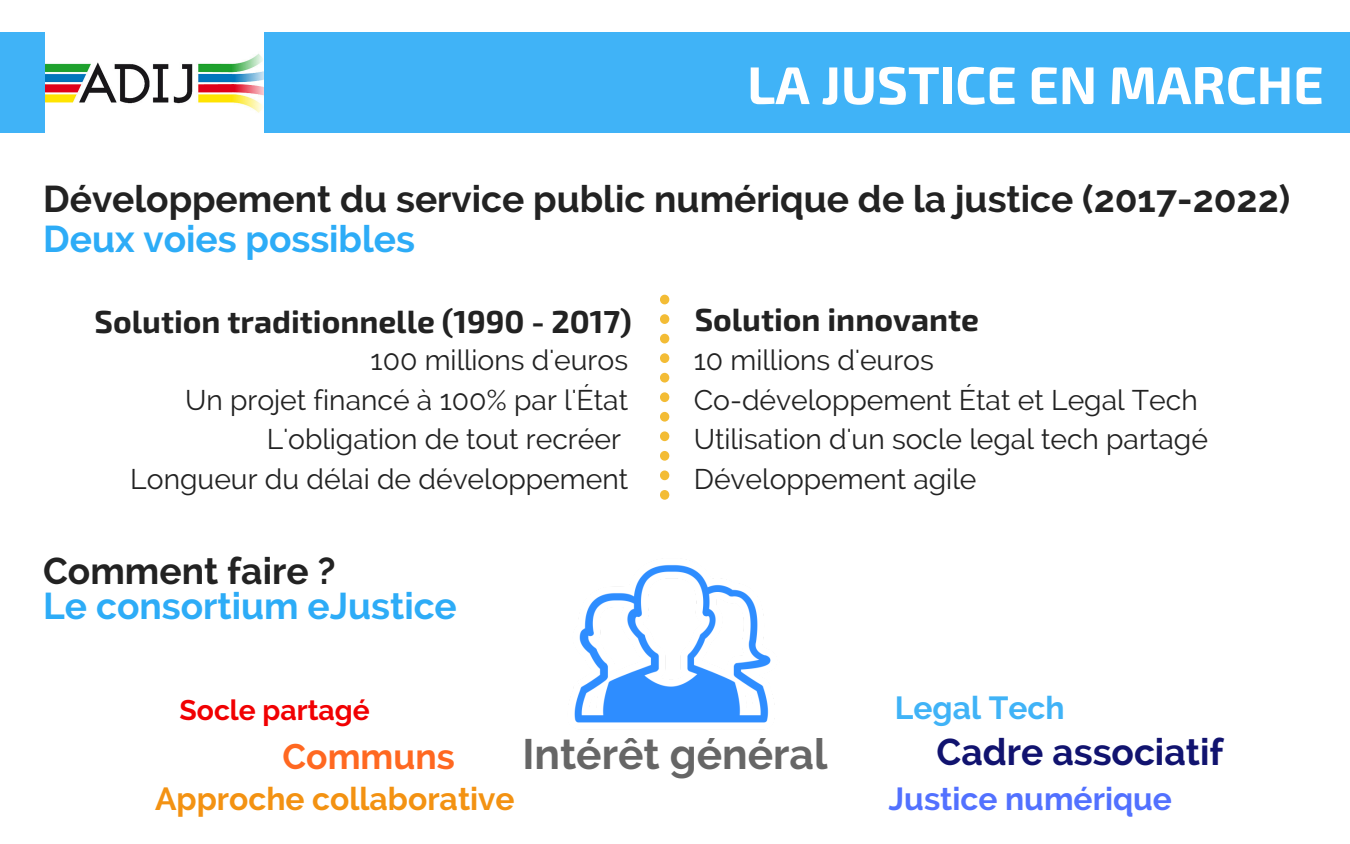
<style>
.page{position:relative;width:1350px;height:844px;background:#fff}
.page>*{position:absolute;margin:0;border:0;box-sizing:border-box;transform-origin:0 0}
.t1{font:700 53px "Exo 2";color:#fff}
.t2{font:700 42.5px "Raleway";color:#666}
.t3{font:700 37.12px "Raleway";color:#222}
.t4{font:700 37.12px "Raleway";color:#2dacf7}
.t5{font:700 37.12px "Raleway";color:#11136f}
.t6{font:700 35.38px "Raleway";color:#ff6821}
.t7{font:700 31.88px "Exo 2";color:#222}
.t8{font:700 31.88px "Raleway";color:#f39212}
.t9{font:700 31.88px "Raleway";color:#5271ff}
.t10{font:700 31.88px "Raleway";color:#40b3f7}
.t11{font:28.25px/39.4px "Raleway";color:#222;text-align:right}
.t12{font:700 28.25px "Raleway";color:#f10002}
</style>
<div class="page">
<div style="left:0;top:32px;width:1350px;height:100px;background:#40b3f7"></div>
<img style="left:574px;top:565px;width:197px;height:158px">
<div style="left:660px;top:392px;width:9px;height:10px;background:#f3bc35;border-radius:50%"></div>
<div style="left:660px;top:373px;width:9px;height:9px;background:#f3bc35;border-radius:50%"></div>
<div style="left:660px;top:412px;width:9px;height:9px;background:#f3bc35;border-radius:50%"></div>
<div style="left:660px;top:334px;width:9px;height:9px;background:#f3bc35;border-radius:50%"></div>
<svg style="left:660px;top:490px;width:9px;height:10px"></svg>
<div style="left:660px;top:314px;width:9px;height:10px;background:#f3bc35;border-radius:50%"></div>
<div style="left:660px;top:470px;width:9px;height:10px;background:#f3bc35;border-radius:50%"></div>
<div style="left:660px;top:451px;width:9px;height:10px;background:#f3bc35;border-radius:50%"></div>
<div style="left:660px;top:431px;width:9px;height:10px;background:#f3bc35;border-radius:50%"></div>
<div style="left:660px;top:353px;width:9px;height:10px;background:#f3bc35;border-radius:50%"></div>
<div style="left:660px;top:295px;width:9px;height:9px;background:#f3bc35;border-radius:50%"></div>
<img style="left:46px;top:32px;width:217px;height:100px">
<h1 class="t1" style="left:747px;top:51px;width:578px">LA JUSTICE EN MARCHE</h1>
<h3 class="t3" style="left:43px;top:177px;width:1249px">Développement du service public numérique de la justice (2017-2022)</h3>
<h3 class="t4" style="left:43px;top:217px;width:373px">Deux voies possibles</h3>
<p class="t7" style="left:95px;top:301px;width:539px">Solution traditionnelle (1990 - 2017)</p>
<p class="t7" style="left:695px;top:299px;width:286px">Solution innovante</p>
<p class="t11" style="left:130px;top:341px;width:499px">100 millions d'euros<br>Un projet financé à 100% par l'État<br>L'obligation de tout recréer<br>Longueur du délai de développement</p>
<p class="t11" style="left:694px;top:341px;width:516px;text-align:left">10 millions d'euros<br>Co-développement État et Legal Tech<br>Utilisation d'un socle legal tech partagé<br>Développement agile</p>
<h3 class="t3" style="left:43px;top:549px;width:294px">Comment faire ?</h3>
<h3 class="t4" style="left:43px;top:584px;width:415px">Le consortium eJustice</h3>
<p class="t12" style="left:180px;top:693px;width:192px">Socle partagé</p>
<p class="t6" style="left:283px;top:735px;width:173px">Communs</p>
<p class="t8" style="left:155px;top:780px;width:361px">Approche collaborative</p>
<p class="t10" style="left:895px;top:689px;width:171px">Legal Tech</p>
<h2 class="t2" style="left:522px;top:729px;width:307px">Intérêt général</h2>
<h3 class="t5" style="left:936px;top:730px;width:289px">Cadre associatif</h3>
<p class="t9" style="left:889px;top:780px;width:285px">Justice numérique</p>
</div>
